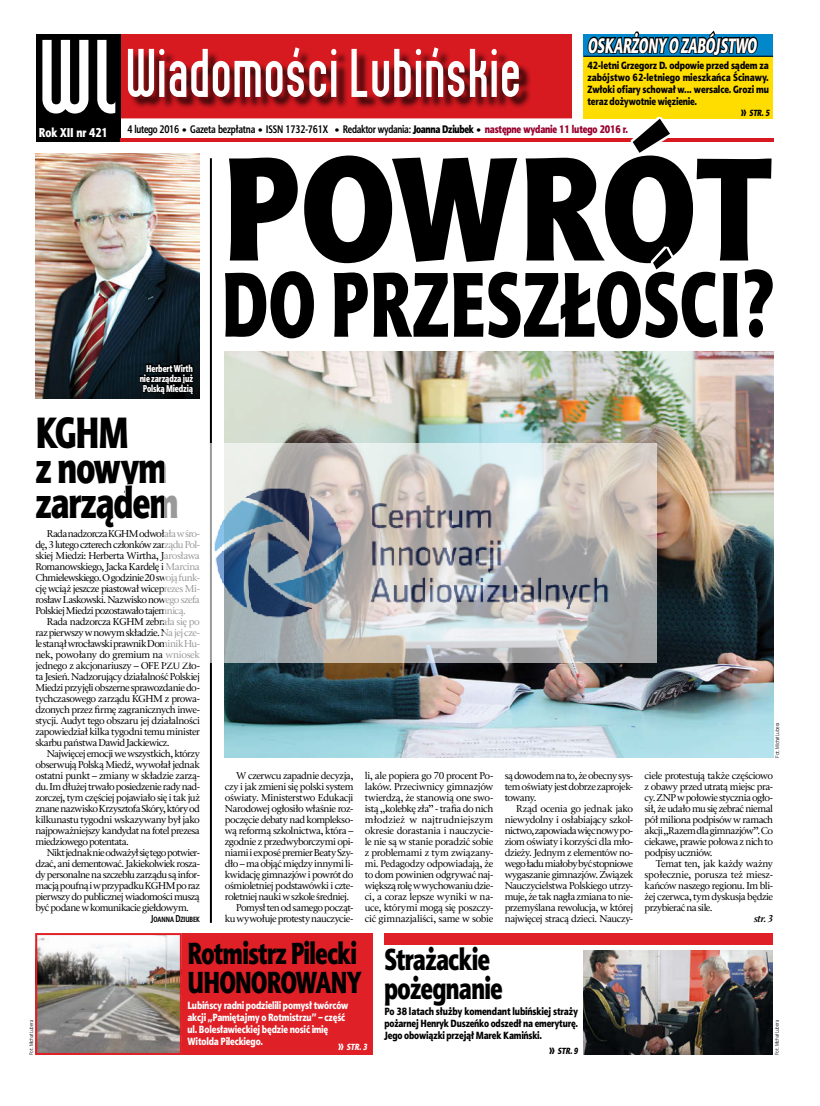
<style>
.page{position:relative;width:820px;height:1106px;background:#fff}
.page>*{position:absolute;margin:0;border:0;box-sizing:border-box;transform-origin:0 0}
.t1{font:148px "Aerton Cnd EFN Black";letter-spacing:.01em;color:#000;scale:1.12 1}
.t2{font:92.4px "Aerton Cnd EFN Black";letter-spacing:.01em;color:#000;scale:.88 1}
.t3{font:44.1px/35.1px "Aerton Cnd EFN Black";letter-spacing:-.02em;color:#000;scale:.93 1}
.t4{font:30.6px/29px "Aerton Cnd EFN Black";letter-spacing:-.01em;color:#000;scale:.93 1}
.t5{font:italic 21.1px "Aerton EFN Black";letter-spacing:-.01em;color:#fff;scale:.66 1}
.t6{font:700 16.2px "Aerton Cnd EFN";color:#fff}
.t7{font:12.9px "Aerton Cnd EFN Black";color:#fff}
.t8{font:700 11px "Aerton Cnd EFN";letter-spacing:-.01em;color:#000}
.t9{font:10.5px/12px "Aerton EFN Black";letter-spacing:-.01em;color:#000;text-align:justify;scale:.85 1}
.t10{font:10.5px/12px "Aerton EFN Black";letter-spacing:-.01em;color:#fff;scale:.84 1}
.t11{font:10px/10px "Aerton Cnd EFN Black";letter-spacing:-.01em;color:#fff;text-align:right;scale:.93 1}
.t12{font:700 10px "Aerton Cnd EFN";letter-spacing:-.005em;color:#000;scale:.93 1}
.t13{font:9.9px/11px "Classic TTEFN";letter-spacing:-.05em;color:#000;text-align:justify}
.t14{font:italic 700 9.9px "Classic TTEFN";color:#000}
.t15{font:italic 9px "Aerton EFN Black";letter-spacing:-.01em;color:#000;scale:.84 1}
.t16{font:italic 9px "Aerton EFN Black";color:#fff;scale:.84 1}
.t17{font:5px "Olivea TTEFN Light";letter-spacing:-.015em;color:#000;scale:.93 1}
.s1{font-family:"Aerton Cnd EFN";font-weight:700;font-style:normal;font-size:16.2px}
.s2{font-family:"Olivea TTEFN";font-weight:400}
.s3{font-family:"Aerton Cnd EFN Black";font-weight:400}
.s4{font-family:"Aerton Cnd EFN Black";font-weight:400;color:#98002e}
</style>
<div class="page">
<img style="left:225px;top:351px;width:547px;height:406px">
<div style="left:120px;top:34px;width:451px;height:86px;background:#d71920"></div>
<div style="left:32px;top:118px;width:539px;height:6px;background:#fff"></div>
<div style="left:36px;top:34px;width:84px;height:107px;background:#000"></div>
<svg style="left:97px;top:40px;width:18px;height:73px"></svg>
<svg style="left:42px;top:40px;width:46px;height:73px"></svg>
<div style="left:129px;top:50px;width:402px;height:59px;background:#000;opacity:.75"></div>
<svg style="left:128px;top:47px;width:208px;height:50px"></svg>
<svg style="left:351px;top:47px;width:167px;height:50px"></svg>
<hr style="left:120px;top:138px;width:451px;height:3px;background:#d71920">
<div style="left:583px;top:34px;width:189px;height:84px;background:#fd0"></div>
<div style="left:583px;top:34px;width:189px;height:23px;background:#0088cb"></div>
<hr style="left:583px;top:56px;width:189px;height:1px;background:#000">
<svg style="left:588px;top:30px;width:170px;height:27px"></svg>
<hr style="left:210px;top:158px;width:2px;height:764px;background:#000">
<svg style="left:184px;top:111px;width:590px;height:232px"></svg>
<div style="left:384px;top:933px;width:388px;height:11px;background:#df2027"></div>
<div style="left:35px;top:933px;width:337px;height:121px;background:#df2027"></div>
<img style="left:583px;top:950px;width:189px;height:104px">
<img style="left:38px;top:936px;width:141px;height:115px">
<div style="left:35px;top:933px;width:147px;height:121px;border:2px solid #df2027"></div>
<svg style="left:35px;top:398px;width:95px;height:1px"></svg>
<img style="left:35px;top:153px;width:165px;height:245px">
<svg style="left:138px;top:354px;width:57px;height:45px;background:#040a0d"></svg>
<img style="left:210px;top:443px;width:445px;height:219px">
<h3 class="t5" style="left:587px;top:32px;width:257px">OSKARŻONY O ZABÓJSTWO</h3>
<p class="t9" style="left:587px;top:59px;width:215px">42-letni Grzegorz D. odpowie przed sądem za zabójstwo 62-letniego mieszkańca Ścinawy.<br>Zwłoki ofiary schował w... wersalce. Grozi mu teraz dożywotnie więzienie.</p>
<p class="t15" style="left:740px;top:107px;width:36px"><span class="s1">»</span> STR. 5</p>
<h1 class="t1" style="left:221px;top:117px;width:491px">POWRÓT</h1>
<h3 class="t7" style="left:39px;top:125px;width:70px">Rok XII nr 421</h3>
<p class="t8" style="left:127px;top:123px;width:502px">4 lutego 2016 <span class="s2">•</span> Gazeta bezpłatna <span class="s2">•</span> ISSN 1732-761X <span class="s2">•</span> Redaktor wydania: <span class="s3">Joanna Dziubek</span> <span class="s2">•</span> <span class="s4">następne wydanie 11 lutego 2016 r.</span></p>
<h2 class="t2" style="left:221px;top:247px;width:628px">DO PRZESZŁOŚCI?</h2>
<p class="t11" style="left:140px;top:363px;width:59px">Herbert Wirth nie zarządza już<br>Polską Miedzią</p>
<h3 class="t3" style="left:35px;top:414px;width:155px">KGHM<br>z nowym zarządem</h3>
<p class="t13" style="left:35px;top:529px;width:166px;text-indent:11px">Rada nadzorcza KGHM odwołała wśro&shy;dę, 3 lutego czterech członków zarządu Pol&shy;skiej Miedzi: Herberta Wirtha, Jarosława Romanowskiego, Jacka Kardelę i Marcina Chmielewskiego. Ogodzinie 20 swoją funk&shy;cję wciąż jeszcze piastował wiceprezes Mi&shy;rosław Laskowski. Nazwisko nowego szefa Polskiej Miedzi pozostawało tajemnicą.</p>
<p class="t13" style="left:35px;top:616px;width:166px;text-indent:11px">Rada nadzorcza KGHM zebrała się po raz pierwszy wnowym składzie. Na jej cze&shy;le stanął wrocławski prawnik Dominik Hu&shy;nek, powołany do gremium na wniosek jednego z akcjonariuszy – OFE PZU Zło&shy;ta Jesień. Nadzorujący działalność Polskiej Miedzi przyjęli obszerne sprawozdanie do&shy;tychczasowego zarządu KGHM z prowa&shy;dzonych przez firmę zagranicznych inwe&shy;stycji. Audyt tego obszaru jej działalności zapowiedział kilka tygodni temu minister skarbu państwa Dawid Jackiewicz.</p>
<p class="t13" style="left:35px;top:748px;width:166px;text-indent:11px">Najwięcej emocji we wszystkich, którzy obserwują Polską Miedź, wywołał jednak ostatni punkt – zmiany w składzie zarzą&shy;du. Im dłużej trwało posiedzenie rady nad&shy;zorczej, tym częściej pojawiało się i tak już znane nazwisko Krzysztofa Skóry, który od kilkunastu tygodni wskazywany był jako najpoważniejszy kandydat na fotel prezesa miedziowego potentata.</p>
<p class="t13" style="left:35px;top:847px;width:166px;text-indent:11px">Nikt jednak nie odważył się tego potwier&shy;dzać, ani dementować. Jakiekolwiek rosza&shy;dy personalne na szczeblu zarządu są infor&shy;macją poufną iwprzypadku KGHM po raz pierwszy do publicznej wiadomości muszą być podane wkomunikacie giełdowym.</p>
<p class="t12" style="left:151px;top:913px;width:54px">Joanna Dziubek</p>
<p class="t13" style="left:236px;top:770px;width:119px">W czerwcu zapadnie decyzja,</p>
<p class="t13" style="left:225px;top:781px;width:130px">czy i jak zmieni się polski system</p>
<p class="t13" style="left:225px;top:792px;width:130px">oświaty. Ministerstwo Edukacji</p>
<p class="t13" style="left:225px;top:803px;width:130px">Narodowej ogłosiło właśnie roz-</p>
<p class="t13" style="left:225px;top:814px;width:130px">poczęcie debaty nad komplekso-</p>
<p class="t13" style="left:225px;top:825px;width:130px">wą reformą szkolnictwa, która –</p>
<p class="t13" style="left:225px;top:836px;width:130px">zgodnie z przedwyborczymi opi-</p>
<p class="t13" style="left:225px;top:847px;width:130px">niami iexposé premier Beaty Szy-</p>
<p class="t13" style="left:225px;top:858px;width:130px">dło – ma objąć między innymi li-</p>
<p class="t13" style="left:225px;top:869px;width:130px">kwidację gimnazjów i powrót do</p>
<p class="t13" style="left:225px;top:880px;width:130px">ośmioletniej podstawówki i czte-</p>
<p class="t13" style="left:225px;top:891px;width:126px">roletniej nauki w szkole średniej.</p>
<p class="t13" style="left:236px;top:902px;width:119px">Pomysł ten od samego począt-</p>
<p class="t13" style="left:225px;top:913px;width:130px">ku wywołuje protesty nauczycie-</p>
<p class="t13" style="left:364px;top:770px;width:130px">li, ale popiera go 70 procent Po&shy;laków. Przeciwnicy gimnazjów twierdzą, że stanowią one swo&shy;istą „kolebkę zła” - trafia do nich młodzież w najtrudniejszym okresie dorastania i nauczycie&shy;le nie są w stanie poradzić sobie z problemami z tym związany&shy;mi. Pedagodzy odpowiadają, że to dom powinien odgrywać naj&shy;większą rolę wwychowaniu dzie&shy;ci, a coraz lepsze wyniki w na&shy;uce, którymi mogą się poszczy&shy;cić gimnazjaliści, same w sobie</p>
<p class="t13" style="left:504px;top:770px;width:130px">są dowodem na to, że obecny sys&shy;tem oświaty jest dobrze zaprojek&shy;towany.</p>
<p class="t13" style="left:504px;top:803px;width:130px;text-indent:11px">Rząd ocenia go jednak jako niewydolny i osłabiający szkol&shy;nictwo, zapowiada więc nowy po&shy;ziom oświaty i korzyści dla mło&shy;dzieży. Jednym z elementów no&shy;wego ładu miałoby być stopniowe wygaszanie gimnazjów. Związek Nauczycielstwa Polskiego utrzy&shy;muje, że tak nagła zmiana to nie&shy;przemyślana rewolucja, w której najwięcej stracą dzieci. Nauczy-</p>
<p class="t17" style="left:28px;top:1054px;width:39px;rotate:-90deg">Fot. Michał Lubera</p>
<h3 class="t4" style="left:187px;top:938px;width:183px">Rotmistrz Pilecki uhonorow</h3>
<h3 class="t4" style="left:315px;top:967px;width:51px">any</h3>
<p class="t10" style="left:187px;top:999px;width:193px">Lubińscy radni podzielili pomysł twórców akcji „Pamiętajmy o Rotmistrzu” – część ul. Bolesławieckiej będzie nosić imię Witolda Pileckiego.</p>
<h3 class="t6" style="left:338px;top:1035px;width:7px">»</h3>
<p class="t16" style="left:346px;top:1041px;width:26px">STR. 3</p>
<h3 class="t4" style="left:384px;top:944px;width:129px">Strażackie pożegnanie</h3>
<p class="t9" style="left:384px;top:1005px;width:229px">Po 38 latach służby komendant lubińskiej straży pożarnej Henryk Duszeńko odszedł na emeryturę.<br>Jego obowiązki przejął Marek Kamiński.</p>
<p class="t15" style="left:549px;top:1045px;width:36px"><span class="s1">»</span> STR. 9</p>
<p class="t17" style="left:774px;top:757px;width:39px;rotate:-90deg">Fot. Michał Lubera</p>
<p class="t13" style="left:644px;top:770px;width:130px">ciele protestują także częściowo z obawy przed utratą miejsc pra&shy;cy. ZNP wpołowie stycznia ogło&shy;sił, że udało mu się zebrać niemal pół miliona podpisów w ramach akcji „Razem dla gimnazjów”. Co ciekawe, prawie połowa z nich to podpisy uczniów.</p>
<p class="t13" style="left:644px;top:858px;width:130px;text-indent:11px">Temat ten, jak każdy ważny społecznie, porusza też miesz&shy;kańców naszego regionu. Im bli&shy;żej czerwca, tym dyskusja będzie przybierać na sile.</p>
<p class="t14" style="left:753px;top:912px;width:21px">str. 3</p>
<p class="t17" style="left:773px;top:1054px;width:39px;rotate:-90deg">Fot. Michał Lubera</p>
</div>
